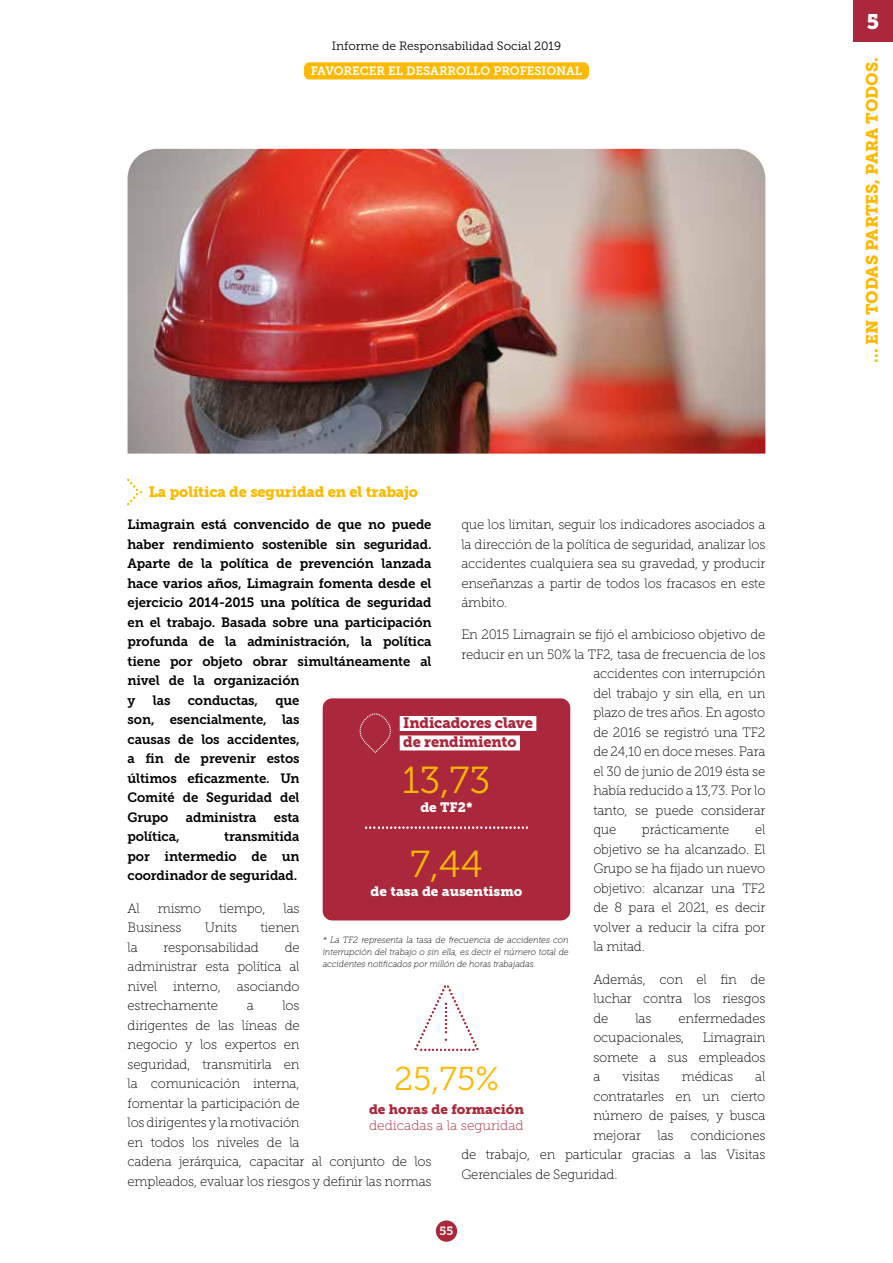
<style>
.page{position:relative;width:893px;height:1263px;background:#fff}
.page>*{position:absolute;margin:0;border:0;box-sizing:border-box;transform-origin:0 0}
.t1{font:37.5px "Museo Slab 300";color:#fbba00}
.t2{font:33px "Museo Slab 300";color:#fbba00}
.t3{font:21px "Museo Slab 900";color:#fff}
.t4{font:16.5px "Museo Slab 900";color:#fbba00}
.t5{font:15px "Museo Slab 900";letter-spacing:-.01em;color:#fbba00}
.t6{font:15px/19.5px "Museo Slab 900";letter-spacing:-.01em;color:#ab273b}
.t7{font:13.5px/19.5px "Museo Slab 100";letter-spacing:-.01em;color:#000;text-align:justify}
.t8{font:13.5px/19.5px "Museo Slab 700";letter-spacing:-.01em;color:#000;text-align:justify}
.t9{font:13.5px "Museo Slab 900";color:#fff}
.t10{font:13.5px "Museo Slab 100";color:#ab273b}
.t11{font:13.5px "Museo Slab 900";color:#ab273b}
.t12{font:12px "Museo Slab 700";color:#fff}
.t13{font:12px "Museo Slab 300";color:#000}
.t14{font:italic 9px/12px "Museo Slab 100";letter-spacing:-.01em;color:#000;text-align:justify}
</style>
<div class="page">
<div style="left:854px;top:0;width:39px;height:42px;background:#ab273b"></div>
<div style="left:436px;top:1220px;width:21px;height:22px;background:#ab273b;border-radius:50%"></div>
<svg style="left:127px;top:478px;width:15px;height:28px"></svg>
<div style="left:323px;top:698px;width:247px;height:222px;background:#ab273b;border-radius:9px"></div>
<div style="left:400px;top:716px;width:136px;height:15px;background:#fff"></div>
<div style="left:400px;top:735px;width:120px;height:15px;background:#fff"></div>
<svg style="left:365px;top:826px;width:163px;height:3px"></svg>
<svg style="left:359px;top:713px;width:32px;height:40px"></svg>
<img style="left:128px;top:149px;width:637px;height:305px">
<svg style="left:414px;top:985px;width:65px;height:66px"></svg>
<div style="left:304px;top:62px;width:285px;height:17px;background:#fbba00;border-radius:6px"></div>
<p class="t13" style="left:332px;top:39px;width:231px">Informe de Responsabilidad Social 2019</p>
<p class="t12" style="left:311px;top:64px;width:273px">FAVORECER EL DESARROLLO PROFESIONAL</p>
<p class="t5" style="left:149px;top:483px;width:271px">La política de seguridad en el trabajo</p>
<p class="t8" style="left:128px;top:515px;width:306px;text-align:left">Limagrain está convencido de que no puede haber rendimiento sostenible sin seguridad.<br>Aparte de la política de prevención lanzada hace varios años, Limagrain fomenta desde el ejercicio 2014-2015 una política de seguridad en el trabajo. Basada sobre una participación profunda de la administración, la política tiene por objeto obrar simultáneamente al nivel de la organización<br>y</p>
<p class="t7" style="left:461px;top:515px;width:306px">que los limitan, seguir los indicadores asociados a la dirección de la política de seguridad, analizar los accidentes cualquiera sea su gravedad, y producir enseñanzas a partir de todos los fracasos en este ámbito.</p>
<p class="t7" style="left:461px;top:625px;width:306px">En 2015 Limagrain se fijó el ambicioso objetivo de</p>
<p class="t7" style="left:461px;top:645px;width:305px">reducir en un 50% la TF2, tasa de frecuencia de los</p>
<p class="t7" style="left:593px;top:664px;width:174px">accidentes con interrupción</p>
<p class="t7" style="left:593px;top:684px;width:174px">del trabajo y sin ella, en un</p>
<p class="t7" style="left:593px;top:703px;width:174px">plazo de tres años. En agosto</p>
<p class="t7" style="left:593px;top:723px;width:174px">de 2016 se registró una TF2</p>
<p class="t7" style="left:593px;top:742px;width:174px">de 24,10 en doce meses. Para</p>
<p class="t7" style="left:593px;top:762px;width:174px">el 30 de junio de 2019 ésta se</p>
<p class="t7" style="left:593px;top:781px;width:174px">había reducido a 13,73. Por lo</p>
<p class="t7" style="left:593px;top:801px;width:174px">tanto, se puede considerar</p>
<p class="t7" style="left:593px;top:820px;width:24px">que</p>
<p class="t7" style="left:642px;top:820px;width:89px">prácticamente</p>
<p class="t8" style="left:153px;top:690px;width:19px">las</p>
<p class="t8" style="left:188px;top:690px;width:72px">conductas,</p>
<p class="t8" style="left:128px;top:690px;width:174px;text-indent:148px">que son, esencialmente, las causas de los accidentes, a fin de prevenir estos últimos eficazmente. Un Comité de Seguridad del Grupo</p>
<p class="t6" style="left:403px;top:713px;width:131px">Indicadores clave de rendimiento</p>
<h1 class="t1" style="left:402px;top:759px;width:90px">13,73</h1>
<p class="t9" style="left:420px;top:799px;width:54px">de TF2*</p>
<h1 class="t1" style="left:410px;top:843px;width:74px">7,44</h1>
<p class="t9" style="left:371px;top:883px;width:153px">de tasa de ausentismo</p>
<p class="t8" style="left:186px;top:807px;width:72px">administra</p>
<p class="t8" style="left:274px;top:807px;width:27px">esta</p>
<p class="t7" style="left:593px;top:820px;width:174px;text-indent:162px">el objetivo se ha alcanzado. El Grupo se ha fijado un nuevo objetivo: alcanzar una TF2 de 8 para el 2021, es decir volver a reducir la cifra por la mitad.</p>
<p class="t7" style="left:593px;top:969px;width:174px">Además, con el fin de luchar contra los riesgos de</p>
<p class="t8" style="left:128px;top:827px;width:174px;text-indent:97px">transmitida por intermedio de un coordinador de seguridad.</p>
<p class="t7" style="left:128px;top:898px;width:14px">Al</p>
<p class="t7" style="left:158px;top:898px;width:45px">mismo</p>
<p class="t7" style="left:219px;top:898px;width:48px">tiempo,</p>
<p class="t7" style="left:284px;top:898px;width:18px">las</p>
<p class="t7" style="left:128px;top:918px;width:55px">Business</p>
<p class="t7" style="left:205px;top:918px;width:34px">Units</p>
<p class="t7" style="left:261px;top:918px;width:40px">tienen</p>
<p class="t7" style="left:128px;top:937px;width:12px">la</p>
<p class="t7" style="left:164px;top:937px;width:97px">responsabilidad</p>
<p class="t8" style="left:128px;top:827px;width:54px">política,</p>
<p class="t14" style="left:323px;top:934px;width:248px">* La TF2 representa la tasa de frecuencia de accidentes con interrupción del trabajo o sin ella, es decir el número total de accidentes notificados por millón de horas trabajadas.</p>
<p class="t7" style="left:128px;top:937px;width:174px;text-indent:157px">de administrar esta política al nivel interno, asociando estrechamente</p>
<p class="t7" style="left:128px;top:996px;width:306px;text-align:left;text-indent:155px">los<br>dirigentes de las líneas de<br>negocio y los expertos en<br>seguridad, transmitirla en<br>la comunicación interna,<br>fomentar la participación de<br>los dirigentes y la motivación<br>en todos los niveles de la<br>cadena jerárquica, capacitar al conjunto de los empleados, evaluar los riesgos y definir las normas</p>
<p class="t7" style="left:247px;top:996px;width:8px">a</p>
<p class="t7" style="left:593px;top:1008px;width:174px;text-indent:85px">enfermedades ocupacionales,</p>
<p class="t7" style="left:635px;top:1008px;width:18px">las</p>
<p class="t7" style="left:593px;top:1028px;width:174px;text-indent:109px">Limagrain somete a sus empleados a</p>
<h2 class="t2" style="left:394px;top:1060px;width:106px">25,75%</h2>
<p class="t11" style="left:369px;top:1101px;width:156px">de horas de formación</p>
<p class="t10" style="left:369px;top:1118px;width:156px">dedicadas a la seguridad</p>
<p class="t7" style="left:622px;top:1067px;width:39px">visitas</p>
<p class="t7" style="left:682px;top:1067px;width:53px">médicas</p>
<p class="t7" style="left:755px;top:1067px;width:12px">al</p>
<p class="t7" style="left:593px;top:1086px;width:174px">contratarles en un cierto</p>
<p class="t7" style="left:593px;top:1106px;width:174px">número de países, y busca</p>
<p class="t7" style="left:593px;top:1125px;width:174px">mejorar las condiciones</p>
<p class="t7" style="left:461px;top:1145px;width:306px">de trabajo, en particular gracias a las Visitas</p>
<p class="t7" style="left:461px;top:1164px;width:158px">Gerenciales de Seguridad.</p>
<p class="t12" style="left:440px;top:1224px;width:15px">55</p>
<h3 class="t3" style="left:867px;top:9px;width:14px">5</h3>
<p class="t4" style="left:862px;top:363px;width:307px;rotate:-90deg">... EN TODAS PARTES, PARA TODOS.</p>
</div>
